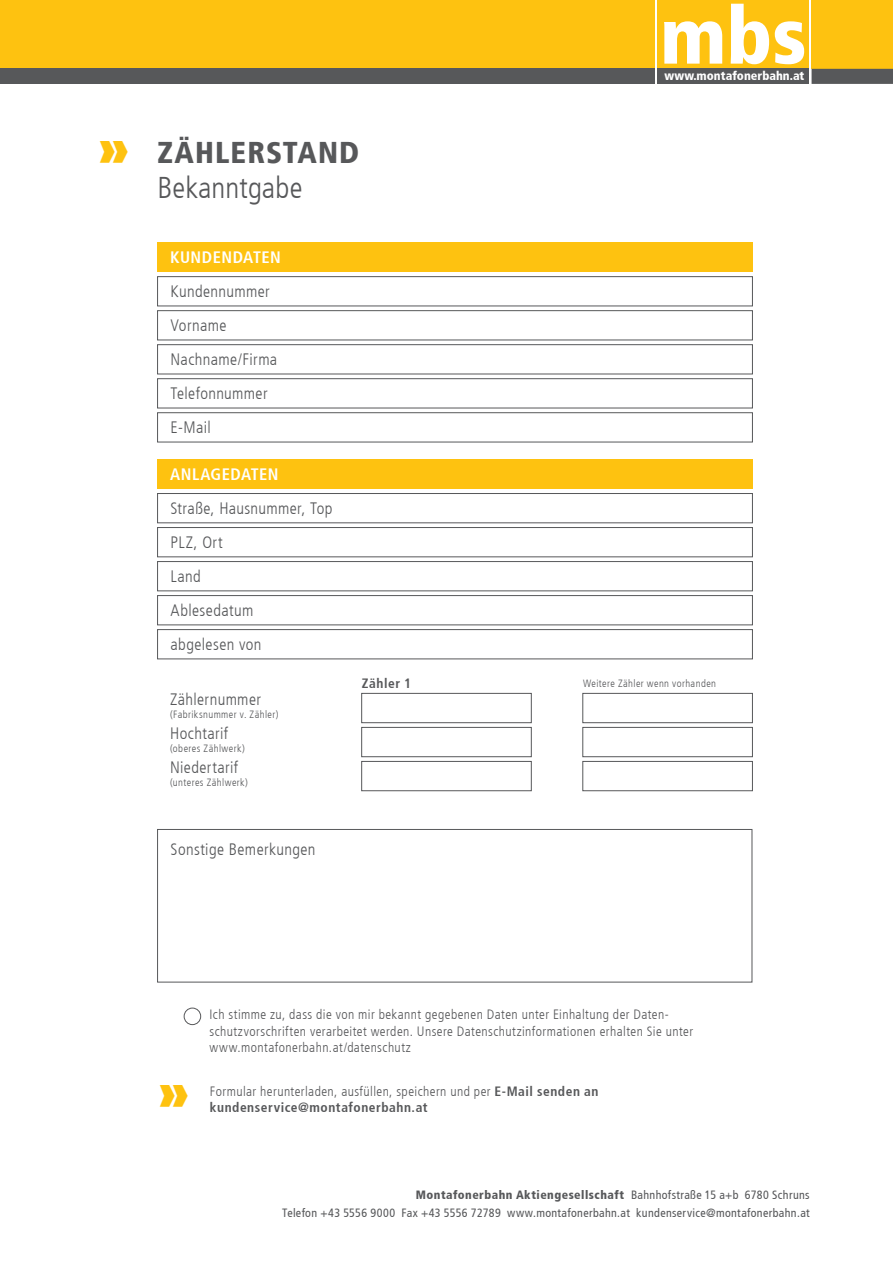
<style>
.page{position:relative;width:893px;height:1263px;background:#fff}
.page>*{position:absolute;margin:0;border:0;box-sizing:border-box;transform-origin:0 0}
.t1{font:900 48px "Frutiger";color:#fec210}
.t2{font:900 condensed 30px "Frutiger";letter-spacing:.04em;color:#57585a}
.t3{font:300 condensed 30px "Frutiger";letter-spacing:.005em;color:#57585a}
.t4{font:300 condensed 16.5px/34px "Frutiger";letter-spacing:.02em;color:#57585a}
.t5{font:700 condensed 16.5px "Frutiger";letter-spacing:.03em;color:#fff}
.t6{font:300 condensed 13.5px/16.5px "Frutiger";letter-spacing:.03em;color:#57585a}
.t7{font:700 condensed 13.5px "Frutiger";letter-spacing:.04em;color:#57585a}
.t8{font:900 condensed 12.3px "Frutiger";color:#fff}
.t9{font:condensed 12px/18px "Frutiger";letter-spacing:.03em;color:#57585a;text-align:right}
.t10{font:300 condensed 10.5px "Frutiger";letter-spacing:.04em;color:#57585a}
.s1{font-weight:700}
.s2{font-weight:900}
</style>
<div class="page">
<svg style="left:811px;top:0;width:1px;height:69px"></svg>
<div style="left:812px;top:0;width:81px;height:69px;background:#fec210"></div>
<div style="left:657px;top:0;width:152px;height:69px;background:#fec210"></div>
<div style="left:657px;top:69px;width:152px;height:15px;background:#57585a"></div>
<svg style="left:664px;top:4px;width:140px;height:60px"></svg>
<div style="left:0;top:0;width:655px;height:69px;background:#fec210"></div>
<div style="left:0;top:69px;width:655px;height:15px;background:#57585a"></div>
<svg style="left:812px;top:69px;width:81px;height:15px"></svg>
<div style="left:157px;top:242px;width:596px;height:30px;background:#fec210"></div>
<div style="left:157px;top:459px;width:596px;height:30px;background:#fec210"></div>
<div style="left:157px;top:493px;width:596px;height:30px;border:1px solid #57585a"></div>
<div style="left:157px;top:527px;width:596px;height:30px;border:1px solid #57585a"></div>
<div style="left:157px;top:310px;width:596px;height:30px;border:1px solid #57585a"></div>
<div style="left:157px;top:276px;width:596px;height:30px;border:1px solid #57585a"></div>
<div style="left:157px;top:561px;width:596px;height:30px;border:1px solid #57585a"></div>
<div style="left:157px;top:595px;width:596px;height:30px;border:1px solid #57585a"></div>
<div style="left:157px;top:629px;width:596px;height:30px;border:1px solid #57585a"></div>
<div style="left:157px;top:344px;width:596px;height:30px;border:1px solid #57585a"></div>
<div style="left:157px;top:378px;width:596px;height:30px;border:1px solid #57585a"></div>
<div style="left:157px;top:412px;width:596px;height:30px;border:1px solid #57585a"></div>
<div style="left:361px;top:693px;width:170px;height:30px;border:1px solid #57585a"></div>
<div style="left:361px;top:727px;width:170px;height:30px;border:1px solid #57585a"></div>
<div style="left:361px;top:761px;width:170px;height:30px;border:1px solid #57585a"></div>
<div style="left:583px;top:693px;width:170px;height:30px;border:1px solid #57585a"></div>
<div style="left:583px;top:727px;width:170px;height:30px;border:1px solid #57585a"></div>
<div style="left:583px;top:761px;width:170px;height:30px;border:1px solid #57585a"></div>
<div style="left:157px;top:829px;width:595px;height:153px;border:1px solid #57585a"></div>
<div style="left:184px;top:1008px;width:17px;height:17px;border:1px solid #57585a;border-radius:50%"></div>
<h1 class="t1" style="left:98px;top:119px;width:33px">ª</h1>
<h2 class="t2" style="left:157px;top:135px;width:203px">ZÄHLERSTAND</h2>
<h2 class="t3" style="left:157px;top:170px;width:147px">Bekanntgabe</h2>
<p class="t5" style="left:170px;top:247px;width:112px">KUNDENDATEN</p>
<p class="t4" style="left:171px;top:274px;width:101px">Kundennummer</p>
<p class="t4" style="left:171px;top:308px;width:57px">Vorname</p>
<p class="t4" style="left:171px;top:342px;width:108px">Nachname/Firma<br>Telefonnummer<br>E-Mail</p>
<p class="t5" style="left:170px;top:464px;width:110px">ANLAGEDATEN</p>
<p class="t4" style="left:171px;top:491px;width:163px">Straße, Hausnummer, Top<br>PLZ, Ort</p>
<p class="t4" style="left:171px;top:559px;width:93px">Land<br>Ablesedatum abgelesen von</p>
<p class="t8" style="left:664px;top:69px;width:142px">www.montafonerbahn.at</p>
<p class="t4" style="left:170px;top:683px;width:92px">Zählernummer</p>
<p class="t10" style="left:170px;top:708px;width:110px">(Fabriksnummer v. Zähler)</p>
<p class="t4" style="left:170px;top:717px;width:60px">Hochtarif</p>
<p class="t10" style="left:170px;top:742px;width:76px">(oberes Zählwerk)</p>
<p class="t4" style="left:170px;top:751px;width:70px">Niedertarif</p>
<p class="t10" style="left:170px;top:776px;width:79px">(unteres Zählwerk)</p>
<p class="t4" style="left:171px;top:832px;width:147px">Sonstige Bemerkungen</p>
<p class="t7" style="left:362px;top:675px;width:51px">Zähler 1</p>
<p class="t10" style="left:583px;top:678px;width:135px">Weitere Zähler wenn vorhanden</p>
<p class="t6" style="left:209px;top:1006px;width:485px">Ich stimme zu, dass die von mir bekannt gegebenen Daten unter Einhaltung der Daten&shy;schutzvorschriften verarbeitet werden. Unsere Datenschutzinformationen erhalten Sie unter www.montafonerbahn.at/datenschutz</p>
<h1 class="t1" style="left:158px;top:1063px;width:33px">ª</h1>
<p class="t6" style="left:210px;top:1083px;width:390px">Formular herunterladen, ausfüllen, speichern und per <span class="s1">E-Mail senden an kundenservice@montafonerbahn.at</span></p>
<p class="t9" style="left:282px;top:1185px;width:529px"><span class="s2">Montafonerbahn Aktiengesellschaft</span> Bahnhofstraße 15 a+b 6780 Schruns<br>Telefon +43 5556 9000 Fax +43 5556 72789 www.montafonerbahn.at kundenservice@montafonerbahn.at</p>
</div>
